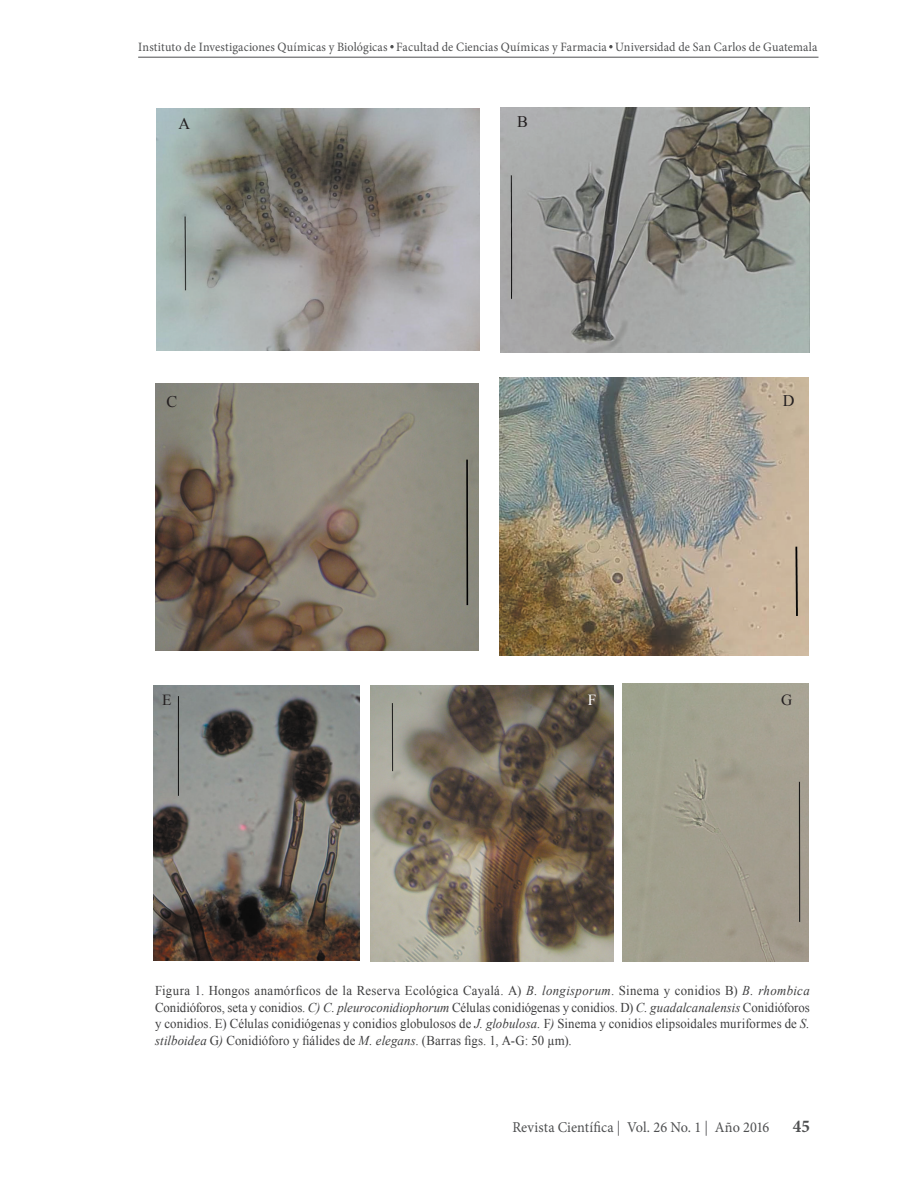
<style>
.page{position:relative;width:918px;height:1188px;background:#fff}
.page>*{position:absolute;margin:0;border:0;box-sizing:border-box;transform-origin:0 0}
.t1{font:700 18px "Minion Pro";color:#4e4f50;scale:.95 1}
.cuerpo_de_texto{font:16.2px "Times New Roman";color:#231f20}
.cuerpo_de_texto-2{font:15.45px "Times New Roman";color:#231f20}
.cuerpo_de_texto-3{font:15.45px "Times New Roman";color:#fff}
.t2{font:15px "Minion Pro";letter-spacing:.005em;color:#4e4f50;scale:.95 1}
.pie_de_foto{font:13.5px/16.5px "Times New Roman";letter-spacing:.01em;color:#3e3e3f;text-align:justify;scale:.95 1}
.t3{font:12.75px "Minion Pro";letter-spacing:.01em;color:#4e4f50;scale:.95 1}
.s1{font-style:italic}
.s2{color:#656568}
</style>
<div class="page">
<svg style="left:390px;top:45px;width:4px;height:3px"></svg>
<svg style="left:609px;top:45px;width:4px;height:3px"></svg>
<hr style="left:138px;top:57px;width:681px;height:1px;background:#4e4f50">
<img style="left:154px;top:685px;width:206px;height:275px">
<img style="left:370px;top:685px;width:244px;height:276px">
<div style="left:622px;top:684px;width:187px;height:277px;background:#a39f8f"></div>
<img style="left:501px;top:108px;width:309px;height:244px">
<img style="left:156px;top:108px;width:324px;height:243px">
<img style="left:500px;top:377px;width:309px;height:279px">
<img style="left:156px;top:384px;width:323px;height:267px">
<p class="t3" style="left:138px;top:38px;width:716px">Instituto de Investigaciones Químicas y Biológicas <sup>.</sup> Facultad de Ciencias Químicas y Farmacia <sup>.</sup> Universidad de San Carlos de Guatemala</p>
<p class="cuerpo_de_texto" style="left:178px;top:112px;width:13px">A</p>
<p class="cuerpo_de_texto" style="left:517px;top:111px;width:12px">B</p>
<p class="cuerpo_de_texto" style="left:167px;top:391px;width:12px">C</p>
<p class="cuerpo_de_texto" style="left:783px;top:389px;width:13px">D</p>
<p class="cuerpo_de_texto-2" style="left:162px;top:689px;width:11px">E</p>
<p class="cuerpo_de_texto-3" style="left:588px;top:689px;width:10px">F</p>
<p class="cuerpo_de_texto-2" style="left:781px;top:689px;width:13px">G</p>
<p class="pie_de_foto" style="left:155px;top:982px;width:691px">Figura 1. Hongos anamórficos de la Reserva Ecológica Cayalá. A) <span class="s1">B. longisporum</span>. Sinema y conidios B) <span class="s1">B. rhombica </span>Conidióforos, seta y conidios. <span class="s1">C) C. pleuroconidiophorum</span> Células conidiógenas y conidios. D) <span class="s1">C. guadalcanalensis</span> Conidióforos y conidios. E) Células conidiógenas y conidios globulosos de <span class="s1">J. globulosa.</span> F<span class="s1">)</span> Sinema y conidios elipsoidales muriformes de <span class="s1">S. stilboidea</span> G<span class="s1">)</span> Conidióforo y fiálides de <span class="s1">M. elegans</span>. (Barras figs. 1, A-G: 50 µm).</p>
<p class="t2" style="left:512px;top:1117px;width:272px">Revista Científica <span class="s2">|</span> Vol. 26 No. 1 <span class="s2">|</span> Año 2016</p>
<h1 class="t1" style="left:793px;top:1114px;width:20px">45</h1>
</div>
